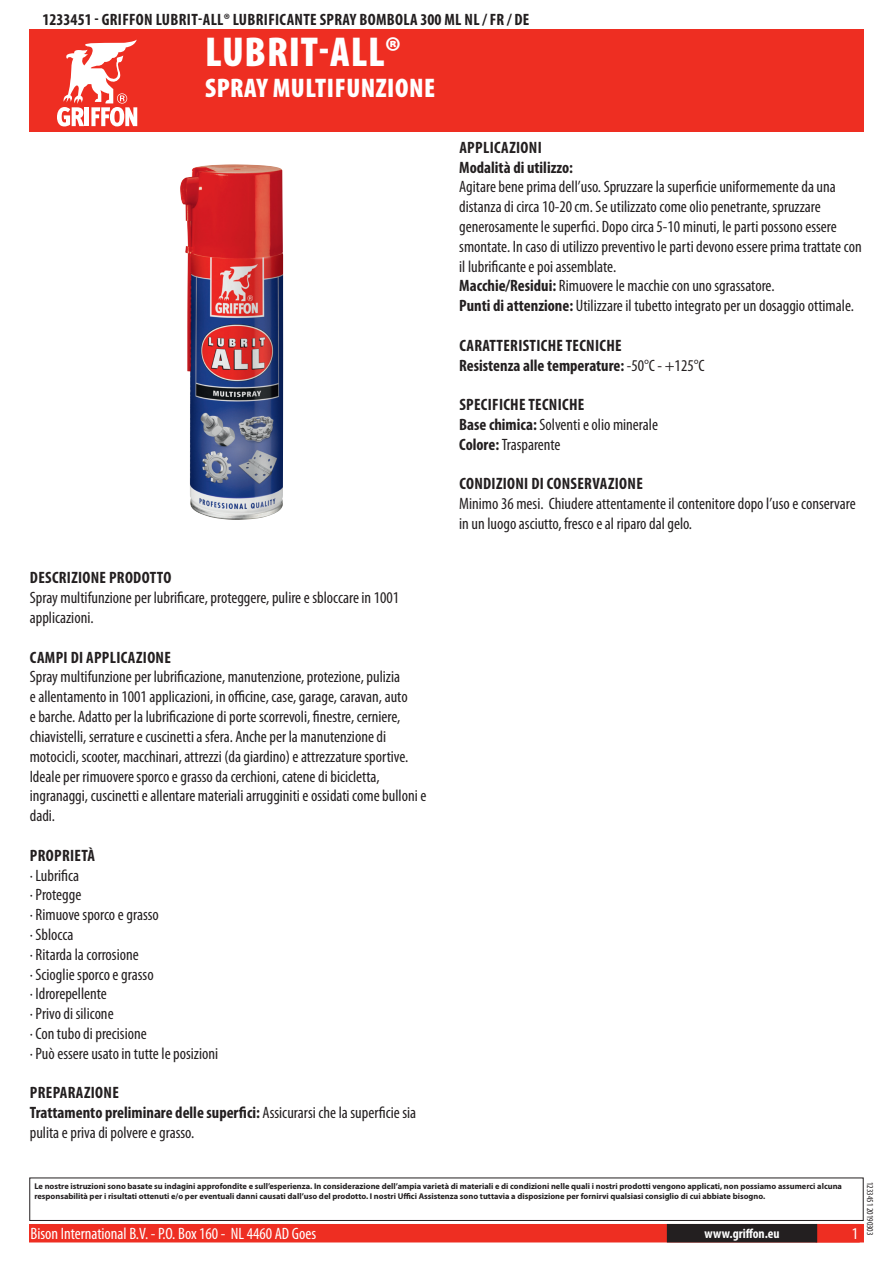
<style>
.page{position:relative;width:893px;height:1263px;background:#fff}
.page>*{position:absolute;margin:0;border:0;box-sizing:border-box;transform-origin:0 0}
.t1{font:900 condensed 42px "Myriad Pro";letter-spacing:.02em;color:#fff}
.t2{font:900 condensed 27px "Myriad Pro";letter-spacing:.02em;color:#fff}
.t3{font:condensed 16.5px/19.8px "Myriad Pro";color:#231f20}
.t4{font:700 condensed 16.5px/19.8px "Myriad Pro";letter-spacing:.02em;color:#231f20}
.t5{font:condensed 16.5px "Myriad Pro";color:#fff}
.t6{font:700 condensed 13.5px "Myriad Pro";color:#fff}
.t7{font:condensed 9px "Myriad Pro";color:#231f20}
.t8{font:700 8.4px/10.1px "Myriad Pro";color:#231f20}
.s1{font-weight:700}
.s2{font-weight:400}
</style>
<div class="page">
<div style="left:30px;top:1225px;width:833px;height:17px;background:#ee2e22"></div>
<div style="left:29px;top:1224px;width:835px;height:18px;border:2px solid #ee2e22"></div>
<div style="left:816px;top:1224px;width:44px;height:18px;border:2px solid #ee2e22"></div>
<div style="left:668px;top:1225px;width:148px;height:17px;background:#231f20"></div>
<div style="left:667px;top:1224px;width:150px;height:18px;border:2px solid #231f20"></div>
<div style="left:29px;top:1177px;width:835px;height:44px;border:1px solid #231f20"></div>
<div style="left:30px;top:30px;width:834px;height:102px;background:#ee2e22"></div>
<svg style="left:57px;top:39px;width:80px;height:87px"></svg>
<img style="left:180px;top:164px;width:103px;height:356px">
<p class="t4" style="left:43px;top:9px;width:487px">1233451 - GRIFFON LUBRIT-ALL® LUBRIFICANTE SPRAY BOMBOLA 300 ML NL / FR / DE</p>
<h1 class="t1" style="left:205px;top:25px;width:197px">LUBRIT-ALL®</h1>
<h2 class="t2" style="left:205px;top:70px;width:232px">SPRAY MULTIFUNZIONE</h2>
<p class="t4" style="left:30px;top:568px;width:143px">DESCRIZIONE PRODOTTO</p>
<p class="t3" style="left:30px;top:588px;width:371px">Spray multifunzione per lubrificare, proteggere, pulire e sbloccare in 1001 applicazioni.</p>
<p class="t4" style="left:30px;top:647px;width:143px">CAMPI DI APPLICAZIONE</p>
<p class="t3" style="left:30px;top:667px;width:398px">Spray multifunzione per lubrificazione, manutenzione, protezione, pulizia<br>e allentamento in 1001 applicazioni, in officine, case, garage, caravan, auto<br>e barche. Adatto per la lubrificazione di porte scorrevoli, finestre, cerniere, chiavistelli, serrature e cuscinetti a sfera. Anche per la manutenzione di motocicli, scooter, macchinari, attrezzi (da giardino) e attrezzature sportive.<br>Ideale per rimuovere sporco e grasso da cerchioni, catene di bicicletta, ingranaggi, cuscinetti e allentare materiali arrugginiti e ossidati come bulloni e dadi.</p>
<p class="t4" style="left:30px;top:845px;width:67px">PROPRIETÀ</p>
<p class="t3" style="left:30px;top:865px;width:190px">· Lubrifica<br>· Protegge<br>· Rimuove sporco e grasso<br>· Sblocca<br>· Ritarda la corrosione<br>· Scioglie sporco e grasso<br>· Idrorepellente<br>· Privo di silicone<br>· Con tubo di precisione<br>· Può essere usato in tutte le posizioni</p>
<p class="t3" style="left:30px;top:1083px;width:388px"><span class="s1">PREPARAZIONE<br>TRATTAMENTO PRELIMINARE DELLE SUPERFICI:</span> Assicurarsi che la superficie sia pulita e priva di polvere e grasso.</p>
<p class="t4" style="left:459px;top:137px;width:115px">APPLICAZIONI<br>MODALITÀ DI UTILIZZO:</p>
<p class="t3" style="left:459px;top:177px;width:404px">Agitare bene prima dell’uso. Spruzzare la superficie uniformemente da una distanza di circa 10-20 cm. Se utilizzato come olio penetrante, spruzzare generosamente le superfici. Dopo circa 5-10 minuti, le parti possono essere smontate. In caso di utilizzo preventivo le parti devono essere prima trattate con il lubrificante e poi assemblate.<br><span class="s1">MACCHIE/RESIDUI:</span> Rimuovere le macchie con uno sgrassatore.<br><span class="s1">PUNTI DI ATTENZIONE:</span> Utilizzare il tubetto integrato per un dosaggio ottimale.</p>
<p class="t4" style="left:459px;top:335px;width:247px">CARATTERISTICHE TECNICHE<br>RESISTENZA ALLE TEMPERATURE: <span class="s2">-50°C - +125°C</span></p>
<p class="t4" style="left:459px;top:394px;width:200px">SPECIFICHE TECNICHE<br>BASE CHIMICA: <span class="s2">Solventi e olio minerale<br></span>COLORE: <span class="s2">Trasparente</span></p>
<p class="t4" style="left:459px;top:474px;width:185px">CONDIZIONI DI CONSERVAZIONE</p>
<p class="t3" style="left:459px;top:494px;width:398px">Minimo 36 mesi. Chiudere attentamente il contenitore dopo l’uso e conservare in un luogo asciutto, fresco e al riparo dal gelo.</p>
<p class="t8" style="left:34px;top:1181px;width:809px">Le nostre istruzioni sono basate su indagini approfondite e sull’esperienza. In considerazione dell’ampia varietà di materiali e di condizioni nelle quali i nostri prodotti vengono applicati, non possiamo assumerci alcuna responsabilità per i risultati ottenuti e/o per eventuali danni causati dall’uso del prodotto. I nostri Uffici Assistenza sono tuttavia a disposizione per fornirvi qualsiasi consiglio di cui abbiate bisogno.</p>
<p class="t5" style="left:31px;top:1224px;width:287px">Bison International B.V. - P.O. Box 160 - NL 4460 AD Goes</p>
<p class="t6" style="left:704px;top:1225px;width:77px">WWW.GRIFFON.EU</p>
<p class="t5" style="left:852px;top:1224px;width:8px">1</p>
<p class="t7" style="left:875px;top:1182px;width:55px;rotate:90deg">1233451 20190303</p>
</div>
